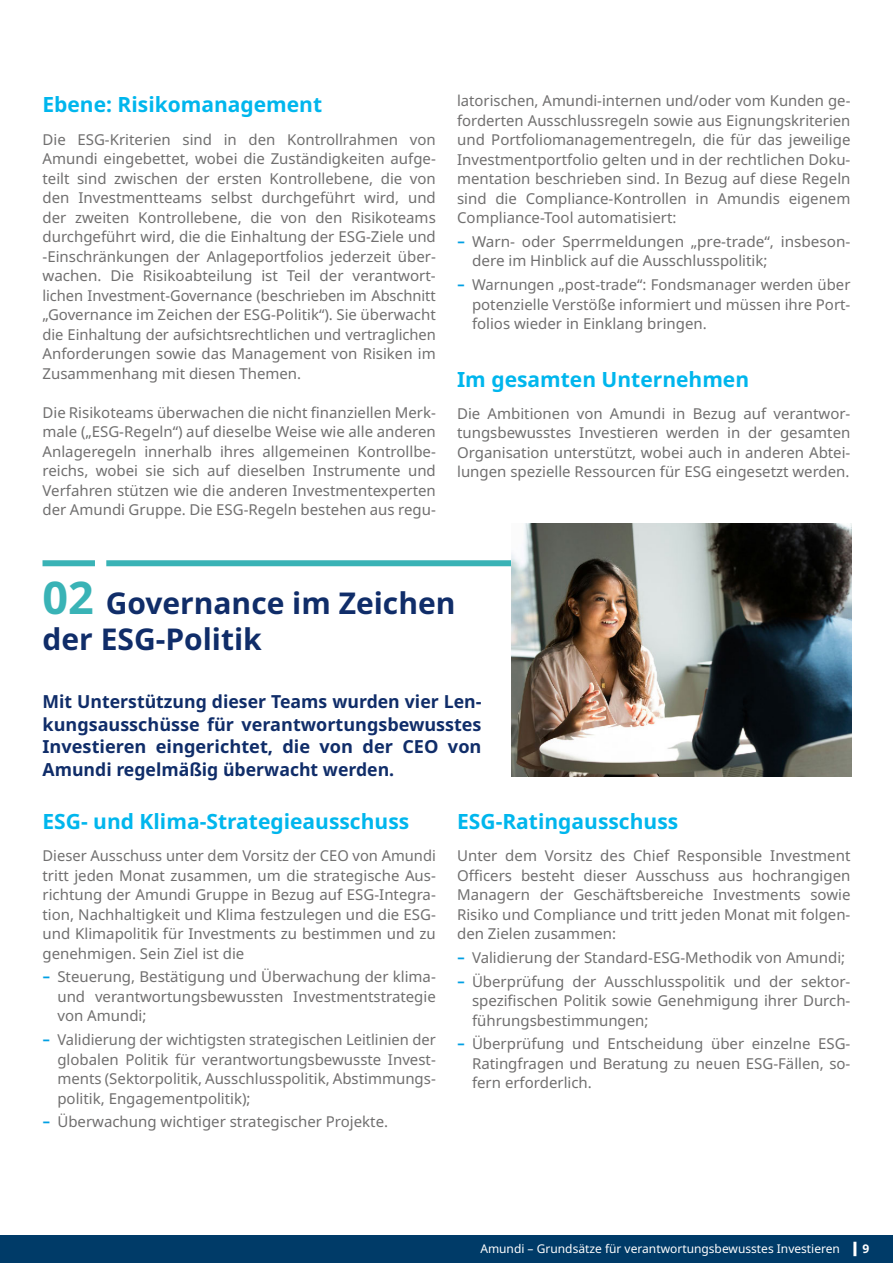
<style>
.page{position:relative;width:893px;height:1263px;background:#fff}
.page>*{position:absolute;margin:0;border:0;box-sizing:border-box;transform-origin:0 0}
.t1{font:700 30px/36px "Noto Sans";color:#102d69}
.t2{font:700 21px "Noto Sans";color:#00b6ed}
.t3{font:700 18px/22.5px "Noto Sans";color:#102d69;text-align:justify}
.t4{font:15px/19.5px "Noto Sans";color:#706f6f;text-align:justify}
.t5{font:12px "Noto Sans";color:#fff}
.t6{font:700 12px "Noto Sans";color:#fff}
.s1{font-family:"Gotham HTF";font-weight:500;color:#009fe3}
.s2{font-size:45px;color:#39b3b6}
</style>
<div class="page">
<div style="left:0;top:1235px;width:893px;height:28px;background:#003b68"></div>
<hr style="left:853px;top:1242px;width:3px;height:14px;background:#fff">
<div style="left:43px;top:560px;width:52px;height:6px;background:#39b3b6"></div>
<div style="left:106px;top:560px;width:746px;height:6px;background:#39b3b6"></div>
<img style="left:511px;top:524px;width:341px;height:252px">
<h2 class="t2" style="left:43px;top:90px;width:281px">Ebene: Risikomanagement</h2>
<p class="t4" style="left:43px;top:130px;width:395px">Die ESG-Kriterien sind in den Kontrollrahmen von Amundi eingebettet, wobei die Zuständigkeiten aufge&shy;teilt sind zwischen der ersten Kontrollebene, die von den Investmentteams selbst durchgeführt wird, und der zweiten Kontrollebene, die von den Risikoteams durchgeführt wird, die die Einhaltung der ESG-Ziele und -Einschränkungen der Anlageportfolios jederzeit über&shy;wachen. Die Risikoabteilung ist Teil der verantwort&shy;lichen Investment-Governance (beschrieben im Abschnitt „Governance im Zeichen der ESG-Politik“). Sie überwacht die Einhaltung der aufsichtsrechtlichen und vertraglichen Anforderungen sowie das Management von Risiken im Zusammenhang mit diesen Themen.</p>
<p class="t4" style="left:43px;top:403px;width:395px">Die Risikoteams überwachen die nicht finanziellen Merk&shy;male („ESG-Regeln“) auf dieselbe Weise wie alle anderen Anlageregeln innerhalb ihres allgemeinen Kontrollbe&shy;reichs, wobei sie sich auf dieselben Instrumente und Verfahren stützen wie die anderen Investmentexperten der Amundi Gruppe. Die ESG-Regeln bestehen aus regu-</p>
<p class="t4" style="left:457px;top:91px;width:395px">latorischen, Amundi-internen und/oder vom Kunden ge&shy;forderten Ausschlussregeln sowie aus Eignungskriterien und Portfoliomanagementregeln, die für das jeweilige Investmentportfolio gelten und in der rechtlichen Doku&shy;mentation beschrieben sind. In Bezug auf diese Regeln sind die Compliance-Kontrollen in Amundis eigenem Compliance-Tool automatisiert:</p>
<p class="t4" style="left:472px;top:232px;width:380px;text-indent:-15px"><span class="s1">–</span> Warn- oder Sperrmeldungen „pre-trade“, insbeson&shy;dere im Hinblick auf die Ausschlusspolitik;</p>
<p class="t4" style="left:472px;top:275px;width:380px;text-indent:-15px"><span class="s1">–</span> Warnungen „post-trade“: Fondsmanager werden über potenzielle Verstöße informiert und müssen ihre Port&shy;folios wieder in Einklang bringen.</p>
<h2 class="t2" style="left:457px;top:364px;width:294px">Im gesamten Unternehmen</h2>
<p class="t4" style="left:457px;top:404px;width:395px">Die Ambitionen von Amundi in Bezug auf verantwor&shy;tungsbewusstes Investieren werden in der gesamten Organisation unterstützt, wobei auch in anderen Abtei&shy;lungen spezielle Ressourcen für ESG eingesetzt werden.</p>
<h1 class="t1" style="left:43px;top:586px;width:415px"><span class="s2">02</span> Governance im Zeichen der ESG-Politik</h1>
<p class="t3" style="left:43px;top:691px;width:441px">Mit Unterstützung dieser Teams wurden vier Len&shy;kungsausschüsse für verantwortungsbewusstes Investieren eingerichtet, die von der CEO von Amundi regelmäßig überwacht werden.</p>
<h2 class="t2" style="left:43px;top:806px;width:368px">ESG- und Klima-Strategieausschuss</h2>
<p class="t4" style="left:43px;top:846px;width:395px">Dieser Ausschuss unter dem Vorsitz der CEO von Amundi tritt jeden Monat zusammen, um die strategische Aus&shy;richtung der Amundi Gruppe in Bezug auf ESG-Integra&shy;tion, Nachhaltigkeit und Klima festzulegen und die ESG&shy;und Klimapolitik für Investments zu bestimmen und zu genehmigen. Sein Ziel ist die</p>
<p class="t4" style="left:57px;top:967px;width:380px;text-indent:-15px"><span class="s1">–</span> Steuerung, Bestätigung und Überwachung der klima&shy;und verantwortungsbewussten Investmentstrategie von Amundi;</p>
<p class="t4" style="left:57px;top:1030px;width:380px;text-align:left;text-indent:-15px"><span class="s1">–</span> Validierung der wichtigsten strategischen Leitlinien der globalen Politik für verantwortungsbewusste Invest--- ments (Sektorpolitik, Ausschlusspolitik, Abstimmungs&shy;politik, Engagementpolitik);</p>
<p class="t4" style="left:43px;top:1112px;width:347px"><span class="s1">–</span> Überwachung wichtiger strategischer Projekte.</p>
<h2 class="t2" style="left:457px;top:806px;width:223px">ESG-Ratingausschuss</h2>
<p class="t4" style="left:457px;top:846px;width:395px">Unter dem Vorsitz des Chief Responsible Investment Officers besteht dieser Ausschuss aus hochrangigen Managern der Geschäftsbereiche Investments sowie Risiko und Compliance und tritt jeden Monat mit folgen&shy;den Zielen zusammen:</p>
<p class="t4" style="left:457px;top:948px;width:390px"><span class="s1">–</span> Validierung der Standard-ESG-Methodik von Amundi;</p>
<p class="t4" style="left:472px;top:972px;width:380px;text-indent:-15px"><span class="s1">–</span> Überprüfung der Ausschlusspolitik und der sektor&shy;spezifischen Politik sowie Genehmigung ihrer Durch&shy;führungsbestimmungen;</p>
<p class="t4" style="left:472px;top:1034px;width:380px;text-indent:-15px"><span class="s1">–</span> Überprüfung und Entscheidung über einzelne ESG-Ratingfragen und Beratung zu neuen ESG-Fällen, so&shy;fern erforderlich.</p>
<p class="t5" style="left:480px;top:1240px;width:361px">Amundi – Grundsätze für verantwortungsbewusstes Investieren</p>
<p class="t6" style="left:862px;top:1240px;width:8px">9</p>
</div>
